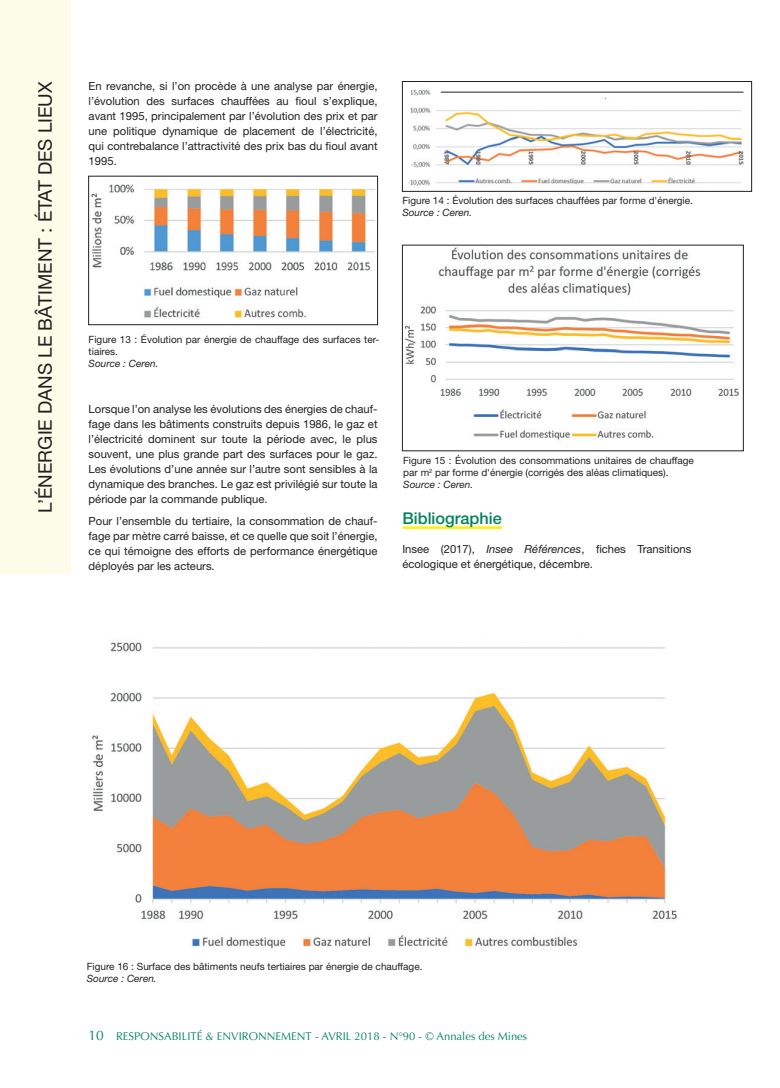
<style>
.page{position:relative;width:780px;height:1088px;background:#fff}
.page>*{position:absolute;margin:0;border:0;box-sizing:border-box;transform-origin:0 0}
.t1{font:18.75px "Helvetica Neue";color:#231f20}
.INTER_1{font:500 16.25px "Helvetica Neue";color:#008457}
.texte_courant{font:11.25px/15px "Helvetica Neue";color:#231f20;text-align:justify}
.t2{font:11.25px "Optima";color:#008457}
.légende{font:10px/12px "Helvetica Neue";color:#231f20}
.légende-2{font:italic 10px "Helvetica Neue";color:#231f20}
.s1{font-style:italic}
.s2{font-size:13.75px}
</style>
<div class="page">
<hr style="left:402px;top:526px;width:100px;height:3px;background:#fff101">
<div style="left:0;top:0;width:71px;height:573px;background:#fdfce8"></div>
<img style="left:408px;top:89px;width:336px;height:97px">
<div style="left:402px;top:81px;width:349px;height:110px;border:1px solid #231f20"></div>
<img style="left:91px;top:184px;width:285px;height:134px">
<div style="left:88px;top:176px;width:290px;height:149px;border:1px solid #231f20"></div>
<img style="left:92px;top:642px;width:585px;height:307px">
<img style="left:405px;top:247px;width:334px;height:193px">
<hr style="left:441px;top:92px;width:302px;height:1px;background:#231f20">
<p class="t1" style="left:34px;top:513px;width:433px;rotate:-90deg">L’ÉNERGIE DANS LE BÂTIMENT : ÉTAT DES LIEUX</p>
<p class="texte_courant" style="left:89px;top:79px;width:290px">En revanche, si l’on procède à une analyse par énergie, l’évolution des surfaces chauffées au fioul s’explique, avant 1995, principalement par l’évolution des prix et par une politique dynamique de placement de l’électricité, qui contrebalance l’attractivité des prix bas du fioul avant 1995.</p>
<p class="légende" style="left:402px;top:195px;width:292px">Figure 14 : Évolution des surfaces chauffées par forme d'énergie.</p>
<p class="légende-2" style="left:402px;top:207px;width:71px">Source : Ceren.</p>
<p class="légende" style="left:89px;top:334px;width:292px">Figure 13 : Évolution par énergie de chauffage des surfaces ter&shy;tiaires.</p>
<p class="légende-2" style="left:89px;top:358px;width:71px">Source : Ceren.</p>
<p class="texte_courant" style="left:89px;top:401px;width:290px">Lorsque l’on analyse les évolutions des énergies de chauf&shy;fage dans les bâtiments construits depuis 1986, le gaz et l’électricité dominent sur toute la période avec, le plus souvent, une plus grande part des surfaces pour le gaz.<br>Les évolutions d’une année sur l’autre sont sensibles à la dynamique des branches. Le gaz est privilégié sur toute la période par la commande publique.</p>
<p class="texte_courant" style="left:89px;top:513px;width:290px">Pour l’ensemble du tertiaire, la consommation de chauf&shy;fage par mètre carré baisse, et ce quelle que soit l’énergie, ce qui témoigne des efforts de performance énergétique déployés par les acteurs.</p>
<p class="INTER_1" style="left:402px;top:509px;width:101px">Bibliographie</p>
<p class="légende" style="left:403px;top:455px;width:292px">Figure 15 : Évolution des consommations unitaires de chauffage par m<sup>2</sup> par forme d'énergie (corrigés des aléas climatiques).</p>
<p class="légende-2" style="left:403px;top:479px;width:71px">Source : Ceren.</p>
<p class="texte_courant" style="left:402px;top:542px;width:290px">Insee (2017), <span class="s1">Insee Références</span>, fiches Transitions écologique et énergétique, décembre.</p>
<p class="légende" style="left:87px;top:961px;width:337px">Figure 16 : Surface des bâtiments neufs tertiaires par énergie de chauffage.</p>
<p class="légende-2" style="left:87px;top:973px;width:71px">Source : Ceren.</p>
<p class="t2" style="left:89px;top:1030px;width:440px"><span class="s2">10</span> RESPONSABILITÉ &amp; ENVIRONNEMENT - AVRIL 2018 - N°90 - © Annales des Mines</p>
</div>
